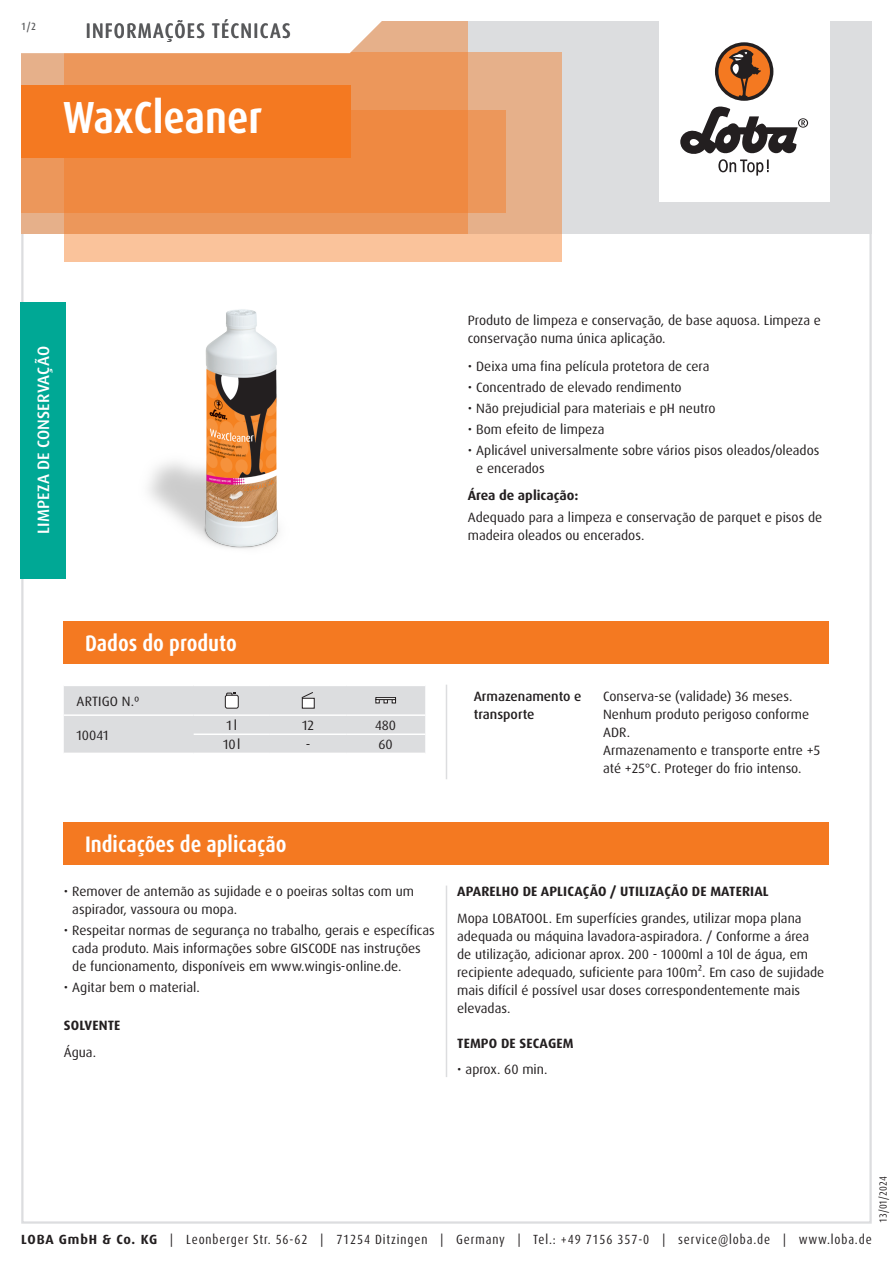
<style>
.page{position:relative;width:893px;height:1263px;background:#fff}
.page>*{position:absolute;margin:0;border:0;box-sizing:border-box;transform-origin:0 0}
.Produktname_weiss{font:700 condensed 45px "Dax Pro";color:#fff}
.Abschnitt{font:700 condensed 22.5px "Dax Pro";color:#fff}
.TI{font:500 condensed 21px "Dax Pro";letter-spacing:.06em;color:#57585a}
.Produktart_Reinigung-Pflege{font:500 16.5px "Dax Pro";letter-spacing:.01em;color:#fff}
.Text{font:13.5px/18px "Dax Pro";color:#231f20}
.Text_ohne_Silbentrennung{font:13.5px/18px "Dax Pro";color:#231f20}
.Text_Bold{font:700 13.5px "Dax Pro";letter-spacing:.01em;color:#231f20}
.Text_Medium{font:500 13.5px/18px "Dax Pro";color:#231f20}
.Text_zentriert{font:13.5px "Dax Pro";color:#231f20}
.Text_Großbuchstaben{font:13.5px "Dax Pro";letter-spacing:.01em;color:#231f20}
.t1{font:condensed 13.35px "Dax Pro";letter-spacing:.065em;color:#231f20}
.t2{font:condensed 10.5px "Dax Pro";color:#231f20}
.t3{font:500 condensed 10.5px "Dax Pro";color:#57585a}
.s1{font-weight:700;font-stretch:normal}
</style>
<div class="page">
<hr style="left:446px;top:885px;width:1px;height:192px;background:#dcdddf">
<div style="left:64px;top:822px;width:765px;height:42px;background:#f47921"></div>
<hr style="left:446px;top:685px;width:1px;height:94px;background:#dcdddf">
<svg style="left:64px;top:686px;width:361px;height:67px;background:#dcdddf"></svg>
<div style="left:375px;top:697px;width:21px;height:3px;border:1px solid #231f20"></div>
<div style="left:64px;top:621px;width:765px;height:42px;background:#f47921"></div>
<img style="left:148px;top:309px;width:131px;height:240px">
<div style="left:20px;top:302px;width:46px;height:276px;background:#00a895"></div>
<div style="left:21px;top:21px;width:851px;height:213px;background:#dcdddf"></div>
<div style="left:659px;top:0;width:170px;height:202px;background:#fff"></div>
<svg style="left:680px;top:106px;width:128px;height:70px"></svg>
<div style="left:715px;top:42px;width:58px;height:59px;background:#231f20;border-radius:50%"></div>
<svg style="left:718px;top:45px;width:52px;height:52px"></svg>
<div style="left:64px;top:52px;width:497px;height:209px;background:linear-gradient(to right,#fec79f,#efb992)"></div>
<div style="left:21px;top:111px;width:485px;height:102px;background:#ec975b"></div>
<svg style="left:21px;top:21px;width:447px;height:213px;background:#ed9150"></svg>
<svg style="left:21px;top:21px;width:411px;height:34px;background:#faede4"></svg>
<div style="left:21px;top:85px;width:330px;height:72px;background:#f47921"></div>
<p class="t3" style="left:21px;top:19px;width:16px">1/2</p>
<p class="TI" style="left:86px;top:17px;width:207px">INFORMAÇÕES TÉCNICAS</p>
<p class="Produktname_weiss" style="left:63px;top:89px;width:201px">WaxCleaner</p>
<p class="Produktart_Reinigung-Pflege" style="left:33px;top:534px;width:189px;rotate:-90deg">LIMPEZA DE CONSERVAÇÃO</p>
<p class="Text" style="left:468px;top:312px;width:355px">Produto de limpeza e conservação, de base aquosa. Limpeza e conservação numa única aplicação.</p>
<p class="Text" style="left:468px;top:357px;width:243px">• Deixa uma fina película protetora de cera</p>
<p class="Text" style="left:468px;top:378px;width:215px">• Concentrado de elevado rendimento</p>
<p class="Text" style="left:468px;top:399px;width:249px">• Não prejudicial para materiais e pH neutro</p>
<p class="Text" style="left:468px;top:420px;width:138px">• Bom efeito de limpeza</p>
<p class="Text" style="left:476px;top:441px;width:345px;text-indent:-9px">• Aplicável universalmente sobre vários pisos oleados/oleados e encerados</p>
<p class="Text_Bold" style="left:468px;top:487px;width:112px">Área de aplicação:</p>
<p class="Text" style="left:468px;top:508px;width:356px">Adequado para a limpeza e conservação de parquet e pisos de madeira oleados ou encerados.</p>
<p class="Abschnitt" style="left:85px;top:629px;width:153px">Dados do produto</p>
<p class="Text_Großbuchstaben" style="left:77px;top:692px;width:64px">ARTIGO N.º</p>
<p class="Text" style="left:77px;top:726px;width:34px">10041</p>
<p class="Text_zentriert" style="left:227px;top:717px;width:12px">1l</p>
<p class="Text_zentriert" style="left:302px;top:717px;width:13px">12</p>
<p class="Text_zentriert" style="left:375px;top:717px;width:22px">480</p>
<p class="Text_zentriert" style="left:223px;top:736px;width:19px">10l</p>
<p class="Text_zentriert" style="left:306px;top:736px;width:6px">-</p>
<p class="Text_zentriert" style="left:378px;top:736px;width:16px">60</p>
<p class="Text_Medium" style="left:474px;top:688px;width:109px">Armazenamento e transporte</p>
<p class="Text_ohne_Silbentrennung" style="left:603px;top:688px;width:191px">Conserva-se (validade) 36 meses.</p>
<p class="Text_ohne_Silbentrennung" style="left:603px;top:706px;width:207px">Nenhum produto perigoso conforme<br>ADR.</p>
<p class="Text_ohne_Silbentrennung" style="left:603px;top:742px;width:218px">Armazenamento e transporte entre +5 até +25°C. Proteger do frio intenso.</p>
<p class="Abschnitt" style="left:85px;top:830px;width:203px">Indicações de aplicação</p>
<p class="Text" style="left:72px;top:882px;width:343px;text-indent:-9px">• Remover de antemão as sujidade e o poeiras soltas com um aspirador, vassoura ou mopa.</p>
<p class="Text" style="left:72px;top:921px;width:364px;text-indent:-9px">• Respeitar normas de segurança no trabalho, gerais e específicas cada produto. Mais informações sobre GISCODE nas instruções de funcionamento, disponíveis em www.wingis-online.de.</p>
<p class="Text" style="left:64px;top:978px;width:137px">• Agitar bem o material.</p>
<p class="Text_Bold" style="left:64px;top:1017px;width:58px">SOLVENTE</p>
<p class="Text" style="left:64px;top:1043px;width:34px">Água.</p>
<p class="Text_Bold" style="left:457px;top:883px;width:313px">APARELHO DE APLICAÇÃO / UTILIZAÇÃO DE MATERIAL</p>
<p class="Text" style="left:457px;top:909px;width:369px">Mopa LOBATOOL. Em superfícies grandes, utilizar mopa plana adequada ou máquina lavadora-aspiradora. / Conforme a área de utilização, adicionar aprox. 200 - 1000ml a 10l de água, em recipiente adequado, suficiente para 100m². Em caso de sujidade mais difícil é possível usar doses correspondentemente mais elevadas.</p>
<p class="Text_Bold" style="left:457px;top:1034px;width:118px">TEMPO DE SECAGEM</p>
<p class="Text" style="left:457px;top:1060px;width:92px">• aprox. 60 min.</p>
<p class="t2" style="left:876px;top:1222px;width:48px;rotate:-90deg">13/01/2024</p>
<p class="t1" style="left:21px;top:1230px;width:852px"><span class="s1">LOBA GmbH &amp; Co. KG</span> | Leonberger Str. 56-62 | 71254 Ditzingen | Germany | Tel.: +49 7156 357-0 | service@loba.de | www.loba.de</p>
</div>
